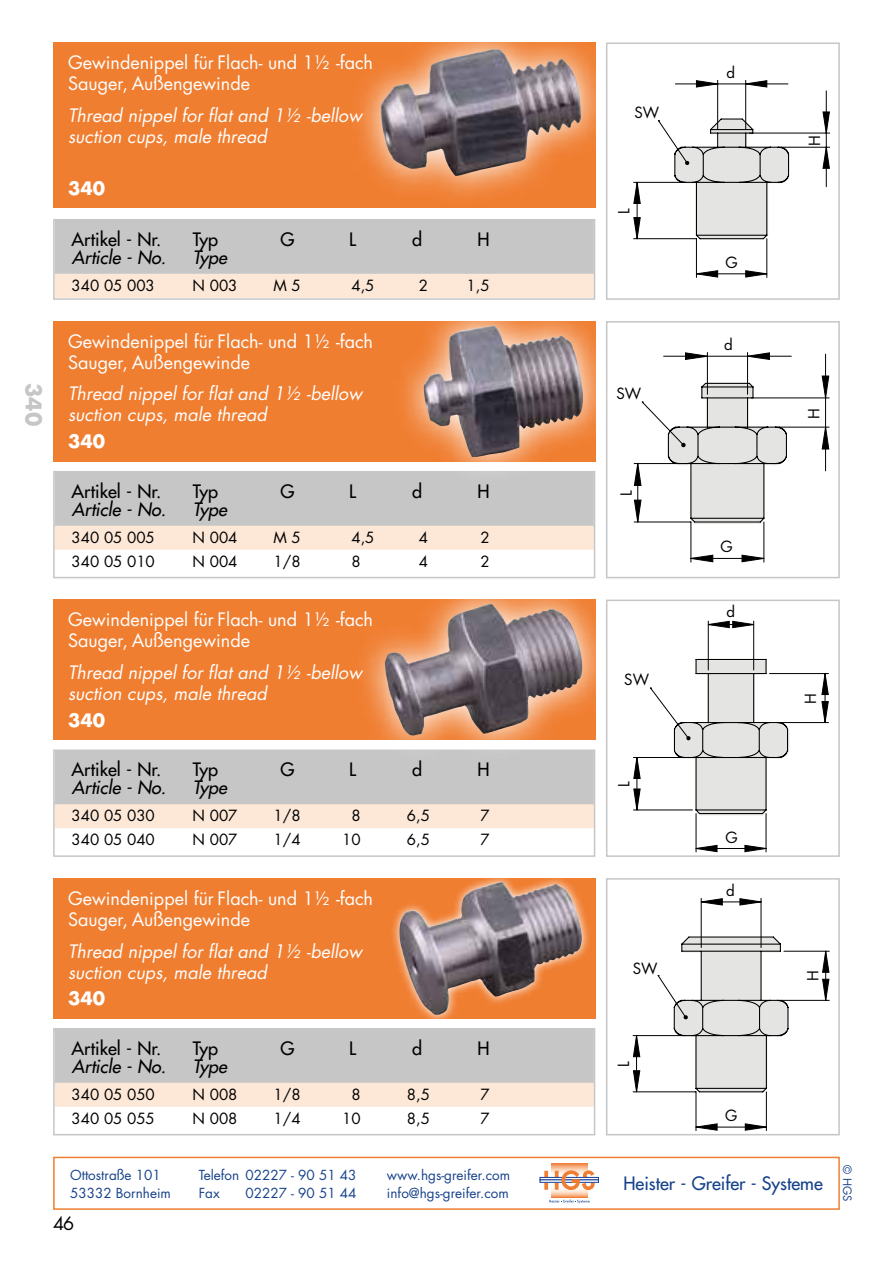
<style>
.page{position:relative;width:893px;height:1263px;background:#fff}
.page>*{position:absolute;margin:0;border:0;box-sizing:border-box;transform-origin:0 0}
.t1{font:700 21px "Futura";color:#c6c6c6}
.t2{font:italic 18px/21px "Futura";color:#fff}
.t3{font:18px/21px "Futura";color:#fff}
.t4{font:18px "Futura";color:#000}
.t5{font:italic 18px "Futura";color:#000}
.t6{font:18px "Futura";color:#17428b}
.t7{font:700 18px "Futura";color:#fff}
.t8{font:18px "Futura";color:#000}
.t9{font:15px "Futura";color:#000}
.t10{font:13.5px/18px "Futura";color:#17428b}
.t11{font:11.25px "Futura";color:#17428b}
</style>
<div class="page">
<div style="left:53px;top:1157px;width:787px;height:53px;background:#fff;border:2px solid #f07e31"></div>
<svg style="left:551px;top:1163px;width:37px;height:34px"></svg>
<svg style="left:549px;top:1199px;width:41px;height:4px"></svg>
<div style="left:540px;top:1177px;width:59px;height:3px;border:1px solid #164194"></div>
<div style="left:540px;top:1180px;width:59px;height:2px;border:1px solid #164194"></div>
<svg style="left:544px;top:1170px;width:50px;height:20px"></svg>
<div style="left:53px;top:43px;width:542px;height:165px;background:#f07e31"></div>
<div style="left:53px;top:321px;width:542px;height:140px;background:#f07e31"></div>
<div style="left:53px;top:600px;width:542px;height:140px;background:#f07e31"></div>
<div style="left:53px;top:878px;width:542px;height:140px;background:#f07e31"></div>
<svg style="left:633px;top:80px;width:197px;height:198px"></svg>
<div style="left:606px;top:43px;width:234px;height:257px;border:2px solid #c6c6c6"></div>
<svg style="left:633px;top:620px;width:196px;height:233px"></svg>
<svg style="left:696px;top:845px;width:70px;height:7px"></svg>
<svg style="left:708px;top:621px;width:46px;height:7px"></svg>
<svg style="left:634px;top:658px;width:194px;height:157px"></svg>
<div style="left:606px;top:600px;width:234px;height:257px;border:2px solid #c6c6c6"></div>
<svg style="left:632px;top:898px;width:198px;height:233px"></svg>
<svg style="left:696px;top:1124px;width:70px;height:6px"></svg>
<svg style="left:701px;top:899px;width:60px;height:6px"></svg>
<svg style="left:633px;top:935px;width:196px;height:158px"></svg>
<div style="left:606px;top:878px;width:234px;height:257px;border:2px solid #c6c6c6"></div>
<div style="left:55px;top:1029px;width:539px;height:55px;background:#c6c6c6"></div>
<div style="left:55px;top:1083px;width:539px;height:24px;background:#fde8d7"></div>
<div style="left:53px;top:1028px;width:542px;height:107px;border:2px solid #c6c6c6"></div>
<div style="left:55px;top:472px;width:539px;height:55px;background:#c6c6c6"></div>
<div style="left:55px;top:526px;width:539px;height:24px;background:#fde8d7"></div>
<div style="left:53px;top:471px;width:542px;height:107px;border:2px solid #c6c6c6"></div>
<div style="left:55px;top:750px;width:539px;height:56px;background:#c6c6c6"></div>
<div style="left:55px;top:804px;width:539px;height:24px;background:#fde8d7"></div>
<div style="left:53px;top:749px;width:542px;height:108px;border:2px solid #c6c6c6"></div>
<div style="left:55px;top:220px;width:539px;height:55px;background:#c6c6c6"></div>
<div style="left:55px;top:274px;width:539px;height:24px;background:#fde8d7"></div>
<div style="left:53px;top:219px;width:542px;height:81px;border:2px solid #c6c6c6"></div>
<svg style="left:633px;top:352px;width:196px;height:211px"></svg>
<div style="left:606px;top:321px;width:234px;height:257px;border:2px solid #c6c6c6"></div>
<svg style="left:393px;top:296px;width:221px;height:191px"></svg>
<img style="left:424px;top:325px;width:160px;height:132px">
<svg style="left:350px;top:42px;width:261px;height:163px"></svg>
<img style="left:380px;top:49px;width:203px;height:127px">
<svg style="left:354px;top:574px;width:258px;height:191px"></svg>
<img style="left:384px;top:604px;width:199px;height:133px">
<svg style="left:390px;top:878px;width:201px;height:141px"></svg>
<img style="left:398px;top:882px;width:185px;height:135px">
<p class="t3" style="left:68px;top:52px;width:307px">Gewindenippel für Flach- und 1½ -fach<br>Sauger, Außengewinde</p>
<p class="t2" style="left:68px;top:105px;width:296px">Thread nippel for flat and 1½ -bellow suction cups, male thread</p>
<p class="t7" style="left:68px;top:176px;width:39px">340</p>
<p class="t4" style="left:72px;top:227px;width:91px">Artikel - Nr.</p>
<p class="t4" style="left:193px;top:227px;width:27px">Typ</p>
<p class="t4" style="left:281px;top:227px;width:16px">G</p>
<p class="t4" style="left:349px;top:227px;width:8px">L</p>
<p class="t4" style="left:412px;top:227px;width:12px">d</p>
<p class="t4" style="left:478px;top:227px;width:14px">H</p>
<p class="t5" style="left:72px;top:245px;width:96px">Article - No.</p>
<p class="t5" style="left:193px;top:245px;width:36px">Type</p>
<p class="t9" style="left:72px;top:275px;width:85px">340 05 003</p>
<p class="t9" style="left:193px;top:275px;width:46px">N 003</p>
<p class="t9" style="left:273px;top:275px;width:29px">M 5</p>
<p class="t9" style="left:351px;top:275px;width:25px">4,5</p>
<p class="t9" style="left:419px;top:275px;width:11px">2</p>
<p class="t9" style="left:467px;top:275px;width:25px">1,5</p>
<p class="t9" style="left:634px;top:103px;width:26px">SW</p>
<p class="t9" style="left:614px;top:214px;width:7px;rotate:-90deg">L</p>
<p class="t9" style="left:727px;top:62px;width:10px">d</p>
<p class="t9" style="left:725px;top:252px;width:14px">G</p>
<p class="t9" style="left:804px;top:146px;width:12px;rotate:-90deg">H</p>
<p class="t1" style="left:48px;top:383px;width:45px;rotate:90deg">340</p>
<p class="t3" style="left:68px;top:331px;width:307px">Gewindenippel für Flach- und 1½ -fach<br>Sauger, Außengewinde</p>
<p class="t2" style="left:68px;top:383px;width:296px">Thread nippel for flat and 1½ -bellow suction cups, male thread</p>
<p class="t7" style="left:68px;top:429px;width:39px">340</p>
<p class="t4" style="left:72px;top:479px;width:91px">Artikel - Nr.</p>
<p class="t4" style="left:193px;top:479px;width:27px">Typ</p>
<p class="t4" style="left:281px;top:479px;width:16px">G</p>
<p class="t4" style="left:349px;top:479px;width:8px">L</p>
<p class="t4" style="left:412px;top:479px;width:12px">d</p>
<p class="t4" style="left:478px;top:479px;width:14px">H</p>
<p class="t5" style="left:72px;top:497px;width:96px">Article - No.</p>
<p class="t5" style="left:193px;top:497px;width:36px">Type</p>
<p class="t9" style="left:72px;top:527px;width:85px">340 05 005</p>
<p class="t9" style="left:193px;top:527px;width:46px">N 004</p>
<p class="t9" style="left:273px;top:527px;width:29px">M 5</p>
<p class="t9" style="left:351px;top:527px;width:25px">4,5</p>
<p class="t9" style="left:419px;top:527px;width:11px">4</p>
<p class="t9" style="left:480px;top:527px;width:11px">2</p>
<p class="t9" style="left:72px;top:551px;width:85px">340 05 010</p>
<p class="t9" style="left:193px;top:551px;width:46px">N 004</p>
<p class="t9" style="left:274px;top:551px;width:29px">1/8</p>
<p class="t9" style="left:351px;top:551px;width:11px">8</p>
<p class="t9" style="left:419px;top:551px;width:11px">4</p>
<p class="t9" style="left:480px;top:551px;width:11px">2</p>
<p class="t3" style="left:68px;top:609px;width:307px">Gewindenippel für Flach- und 1½ -fach<br>Sauger, Außengewinde</p>
<p class="t2" style="left:68px;top:662px;width:296px">Thread nippel for flat and 1½ -bellow suction cups, male thread</p>
<p class="t7" style="left:68px;top:707px;width:39px">340</p>
<p class="t4" style="left:72px;top:758px;width:91px">Artikel - Nr.</p>
<p class="t4" style="left:193px;top:758px;width:27px">Typ</p>
<p class="t4" style="left:281px;top:758px;width:16px">G</p>
<p class="t4" style="left:349px;top:758px;width:8px">L</p>
<p class="t4" style="left:412px;top:758px;width:12px">d</p>
<p class="t4" style="left:478px;top:758px;width:14px">H</p>
<p class="t5" style="left:72px;top:776px;width:96px">Article - No.</p>
<p class="t5" style="left:193px;top:776px;width:36px">Type</p>
<p class="t9" style="left:72px;top:805px;width:85px">340 05 030</p>
<p class="t9" style="left:193px;top:805px;width:46px">N 007</p>
<p class="t9" style="left:274px;top:805px;width:29px">1/8</p>
<p class="t9" style="left:351px;top:805px;width:11px">8</p>
<p class="t9" style="left:407px;top:805px;width:25px">6,5</p>
<p class="t9" style="left:480px;top:805px;width:11px">7</p>
<p class="t9" style="left:72px;top:829px;width:85px">340 05 040</p>
<p class="t9" style="left:193px;top:829px;width:46px">N 007</p>
<p class="t9" style="left:274px;top:829px;width:29px">1/4</p>
<p class="t9" style="left:342px;top:829px;width:20px">10</p>
<p class="t9" style="left:407px;top:829px;width:25px">6,5</p>
<p class="t9" style="left:480px;top:829px;width:11px">7</p>
<p class="t3" style="left:68px;top:888px;width:307px">Gewindenippel für Flach- und 1½ -fach<br>Sauger, Außengewinde</p>
<p class="t2" style="left:68px;top:940px;width:296px">Thread nippel for flat and 1½ -bellow suction cups, male thread</p>
<p class="t7" style="left:68px;top:986px;width:39px">340</p>
<p class="t4" style="left:72px;top:1036px;width:91px">Artikel - Nr.</p>
<p class="t4" style="left:193px;top:1036px;width:27px">Typ</p>
<p class="t4" style="left:281px;top:1036px;width:16px">G</p>
<p class="t4" style="left:349px;top:1036px;width:8px">L</p>
<p class="t4" style="left:412px;top:1036px;width:12px">d</p>
<p class="t4" style="left:478px;top:1036px;width:14px">H</p>
<p class="t5" style="left:72px;top:1054px;width:96px">Article - No.</p>
<p class="t5" style="left:193px;top:1054px;width:36px">Type</p>
<p class="t9" style="left:72px;top:1084px;width:85px">340 05 050</p>
<p class="t9" style="left:193px;top:1084px;width:46px">N 008</p>
<p class="t9" style="left:274px;top:1084px;width:29px">1/8</p>
<p class="t9" style="left:351px;top:1084px;width:11px">8</p>
<p class="t9" style="left:407px;top:1084px;width:25px">8,5</p>
<p class="t9" style="left:480px;top:1084px;width:11px">7</p>
<p class="t9" style="left:72px;top:1108px;width:85px">340 05 055</p>
<p class="t9" style="left:193px;top:1108px;width:46px">N 008</p>
<p class="t9" style="left:274px;top:1108px;width:29px">1/4</p>
<p class="t9" style="left:342px;top:1108px;width:20px">10</p>
<p class="t9" style="left:407px;top:1108px;width:25px">8,5</p>
<p class="t9" style="left:480px;top:1108px;width:11px">7</p>
<p class="t9" style="left:616px;top:383px;width:26px">SW</p>
<p class="t9" style="left:616px;top:496px;width:7px;rotate:-90deg">L</p>
<p class="t9" style="left:624px;top:670px;width:26px">SW</p>
<p class="t9" style="left:614px;top:787px;width:7px;rotate:-90deg">L</p>
<p class="t9" style="left:633px;top:958px;width:26px">SW</p>
<p class="t9" style="left:613px;top:1067px;width:7px;rotate:-90deg">L</p>
<p class="t9" style="left:724px;top:334px;width:10px">d</p>
<p class="t9" style="left:720px;top:536px;width:14px">G</p>
<p class="t9" style="left:726px;top:601px;width:10px">d</p>
<p class="t9" style="left:725px;top:827px;width:14px">G</p>
<p class="t9" style="left:726px;top:880px;width:10px">d</p>
<p class="t9" style="left:725px;top:1105px;width:14px">G</p>
<p class="t9" style="left:804px;top:419px;width:12px;rotate:-90deg">H</p>
<p class="t9" style="left:800px;top:704px;width:12px;rotate:-90deg">H</p>
<p class="t9" style="left:802px;top:981px;width:12px;rotate:-90deg">H</p>
<p class="t10" style="left:70px;top:1165px;width:102px">Ottostraße 101<br>53332 Bornheim</p>
<p class="t10" style="left:199px;top:1165px;width:159px">Telefon 02227 - 90 51 43<br>Fax</p>
<p class="t10" style="left:246px;top:1183px;width:112px">02227 - 90 51 44</p>
<p class="t8" style="left:53px;top:1211px;width:23px">46</p>
<p class="t10" style="left:387px;top:1165px;width:125px">www.hgs-greifer.com info@hgs-greifer.com</p>
<p class="t6" style="left:623px;top:1172px;width:201px">Heister - Greifer - Systeme</p>
<p class="t11" style="left:855px;top:1165px;width:38px;rotate:90deg">© HGS</p>
</div>
